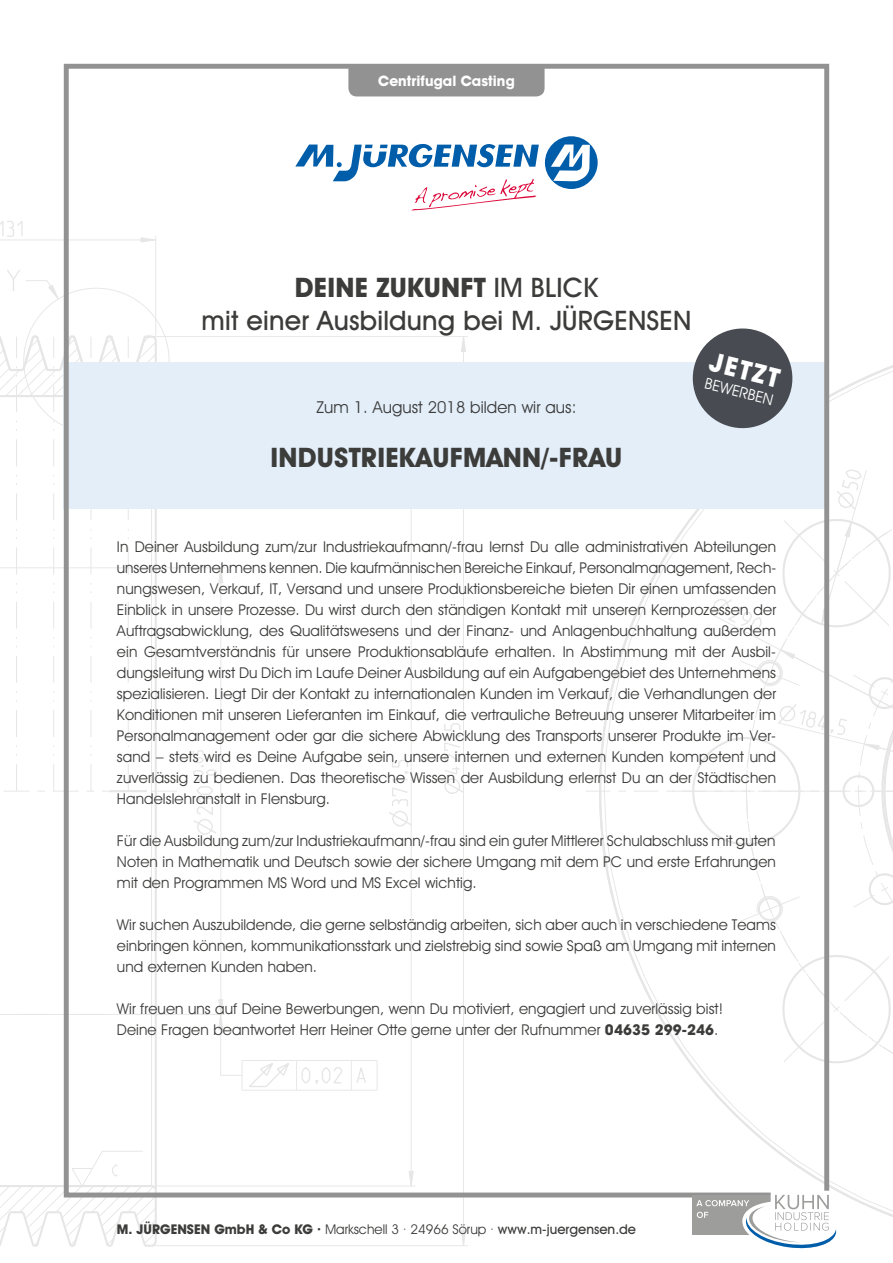
<style>
.page{position:relative;width:893px;height:1263px;background:#fff}
.page>*{position:absolute;margin:0;border:0;box-sizing:border-box;transform-origin:0 0}
.t1{font:500 27px/33px "Avant Garde IT Cby BT";letter-spacing:.005em;color:#3c3c3b;text-align:center}
.t2{font:700 27px "Avant Garde IT Cby BT";letter-spacing:.005em;color:#3c3c3b}
.t3{font:700 26.4px "Avant Garde IT Cby BT";color:#fff}
.t4{font:16.5px "Avant Garde IT Cby BT";letter-spacing:.005em;color:#3c3c3b}
.t5{font:15.3px "Avant Garde IT Cby BT";color:#fff}
.t6{font:15px/21px "Avant Garde IT Cby BT";letter-spacing:.005em;color:#3c3c3b;text-align:justify}
.t7{font:700 14.55px "Avant Garde IT Cby BT";color:#fff}
.t8{font:13.5px "Avant Garde IT Cby BT";color:#3c3c3b}
.s1{font-weight:700}
.s2{font-weight:500}
</style>
<div class="page">
<svg style="left:193px;top:750px;width:24px;height:85px"></svg>
<svg style="left:218px;top:567px;width:5px;height:16px"></svg>
<svg style="left:140px;top:237px;width:16px;height:6px"></svg>
<svg style="left:441px;top:723px;width:22px;height:71px"></svg>
<svg style="left:461px;top:339px;width:5px;height:13px"></svg>
<svg style="left:461px;top:1230px;width:5px;height:13px"></svg>
<svg style="left:389px;top:760px;width:22px;height:67px"></svg>
<svg style="left:408px;top:1171px;width:6px;height:15px"></svg>
<svg style="left:356px;top:1068px;width:10px;height:15px"></svg>
<svg style="left:16px;top:710px;width:1px;height:27px"></svg>
<svg style="left:16px;top:656px;width:1px;height:27px"></svg>
<svg style="left:16px;top:602px;width:1px;height:27px"></svg>
<svg style="left:16px;top:547px;width:1px;height:28px"></svg>
<svg style="left:16px;top:493px;width:1px;height:27px"></svg>
<svg style="left:53px;top:710px;width:1px;height:27px"></svg>
<svg style="left:53px;top:656px;width:1px;height:27px"></svg>
<svg style="left:53px;top:602px;width:1px;height:27px"></svg>
<svg style="left:53px;top:547px;width:1px;height:28px"></svg>
<svg style="left:53px;top:493px;width:1px;height:27px"></svg>
<hr style="left:90px;top:764px;width:2px;height:27px;background:#000">
<hr style="left:90px;top:710px;width:2px;height:27px;background:#000">
<hr style="left:90px;top:656px;width:2px;height:27px;background:#000">
<hr style="left:90px;top:602px;width:2px;height:27px;background:#000">
<hr style="left:90px;top:547px;width:2px;height:28px;background:#000">
<hr style="left:90px;top:493px;width:2px;height:27px;background:#000">
<svg style="left:128px;top:710px;width:1px;height:27px"></svg>
<svg style="left:128px;top:656px;width:1px;height:27px"></svg>
<svg style="left:128px;top:602px;width:1px;height:27px"></svg>
<svg style="left:128px;top:547px;width:1px;height:28px"></svg>
<svg style="left:128px;top:508px;width:1px;height:12px"></svg>
<hr style="left:152px;top:1245px;width:316px;height:1px;background:#000">
<hr style="left:156px;top:1186px;width:259px;height:1px;background:#000">
<hr style="left:242px;top:1090px;width:135px;height:1px;background:#000">
<svg style="left:221px;top:1061px;width:121px;height:27px"></svg>
<hr style="left:242px;top:1060px;width:135px;height:1px;background:#000">
<svg style="left:218px;top:999px;width:5px;height:31px"></svg>
<hr style="left:0;top:1014px;width:225px;height:1px;background:#000">
<svg style="left:4px;top:764px;width:25px;height:28px"></svg>
<svg style="left:53px;top:764px;width:25px;height:28px"></svg>
<svg style="left:102px;top:764px;width:27px;height:28px"></svg>
<svg style="left:152px;top:791px;width:25px;height:1px"></svg>
<hr style="left:151px;top:396px;width:1px;height:790px;background:#000">
<hr style="left:156px;top:236px;width:1px;height:101px;background:#000">
<hr style="left:220px;top:1014px;width:1px;height:61px;background:#000">
<hr style="left:221px;top:568px;width:1px;height:223px;background:#000">
<hr style="left:221px;top:791px;width:1px;height:223px;background:#000">
<hr style="left:242px;top:1060px;width:1px;height:30px;background:#000">
<hr style="left:0;top:568px;width:225px;height:1px;background:#000">
<hr style="left:296px;top:1060px;width:1px;height:30px;background:#000">
<hr style="left:351px;top:1060px;width:1px;height:30px;background:#000">
<hr style="left:377px;top:1060px;width:1px;height:30px;background:#000">
<hr style="left:411px;top:396px;width:1px;height:395px;background:#000">
<hr style="left:411px;top:791px;width:1px;height:395px;background:#000">
<hr style="left:463px;top:337px;width:1px;height:454px;background:#000">
<hr style="left:463px;top:791px;width:1px;height:455px;background:#000">
<hr style="left:152px;top:336px;width:316px;height:1px;background:#000">
<svg style="left:7px;top:270px;width:52px;height:30px"></svg>
<hr style="left:17px;top:240px;width:139px;height:1px;background:#000">
<svg style="left:0;top:221px;width:23px;height:20px"></svg>
<svg style="left:586px;top:791px;width:12px;height:1px"></svg>
<hr style="left:110px;top:790px;width:37px;height:2px;background:#000">
<hr style="left:155px;top:392px;width:2px;height:798px;background:#000">
<svg style="left:0;top:334px;width:223px;height:132px"></svg>
<svg style="left:0;top:1150px;width:158px;height:97px"></svg>
<svg style="left:598px;top:335px;width:295px;height:900px"></svg>
<svg style="left:682px;top:469px;width:211px;height:595px"></svg>
<div style="left:64px;top:362px;width:765px;height:146px;background:#e3eef9"></div>
<div style="left:348px;top:7px;width:197px;height:89px;background:#929292;border-radius:8px"></div>
<div style="left:143px;top:0;width:607px;height:64px;background:#fff"></div>
<div style="left:64px;top:64px;width:765px;height:1133px;border:5px solid #929292"></div>
<svg style="left:686px;top:328px;width:113px;height:101px"></svg>
<svg style="left:545px;top:136px;width:53px;height:53px"></svg>
<svg style="left:295px;top:144px;width:244px;height:66px"></svg>
<div style="left:692px;top:1195px;width:84px;height:39px;background:#9d9d9c"></div>
<svg style="left:696px;top:1191px;width:142px;height:58px"></svg>
<p class="t7" style="left:378px;top:72px;width:138px">Centrifugal Casting</p>
<h1 class="t1" style="left:202px;top:271px;width:491px"><span class="s1">DEINE ZUKUNFT</span> IM BLICK<br>mit einer Ausbildung bei M. JÜRGENSEN</h1>
<p class="t4" style="left:317px;top:397px;width:261px">Zum 1. August 2018 bilden wir aus:</p>
<h1 class="t2" style="left:271px;top:441px;width:353px">INDUSTRIEKAUFMANN/-FRAU</h1>
<h2 class="t3" style="left:714px;top:346px;width:73px;rotate:14deg">JETZT</h2>
<p class="t5" style="left:707px;top:374px;width:71px;rotate:14deg">BEWERBEN</p>
<p class="t6" style="left:117px;top:536px;width:661px">In Deiner Ausbildung zum/zur Industriekaufmann/-frau lernst Du alle administrativen Abteilungen unseres Unternehmens kennen. Die kaufmännischen Bereiche Einkauf, Personalmanagement, Rech&shy;nungswesen, Verkauf, IT, Versand und unsere Produktionsbereiche bieten Dir einen umfassenden Einblick in unsere Prozesse. Du wirst durch den ständigen Kontakt mit unseren Kernprozessen der Auftragsabwicklung, des Qualitätswesens und der Finanz- und Anlagenbuchhaltung außerdem ein Gesamtverständnis für unsere Produktionsabläufe erhalten. In Abstimmung mit der Ausbil&shy;dungsleitung wirst Du Dich im Laufe Deiner Ausbildung auf ein Aufgabengebiet des Unternehmens spezialisieren. Liegt Dir der Kontakt zu internationalen Kunden im Verkauf, die Verhandlungen der Konditionen mit unseren Lieferanten im Einkauf, die vertrauliche Betreuung unserer Mitarbeiter im Personalmanagement oder gar die sichere Abwicklung des Transports unserer Produkte im Ver&shy;sand – stets wird es Deine Aufgabe sein, unsere internen und externen Kunden kompetent und zuverlässig zu bedienen. Das theoretische Wissen der Ausbildung erlernst Du an der Städtischen Handelslehranstalt in Flensburg.</p>
<p class="t6" style="left:117px;top:830px;width:661px">Für die Ausbildung zum/zur Industriekaufmann/-frau sind ein guter Mittlerer Schulabschluss mit guten Noten in Mathematik und Deutsch sowie der sichere Umgang mit dem PC und erste Erfahrungen mit den Programmen MS Word und MS Excel wichtig.</p>
<p class="t6" style="left:117px;top:914px;width:661px">Wir suchen Auszubildende, die gerne selbständig arbeiten, sich aber auch in verschiedene Teams einbringen können, kommunikationsstark und zielstrebig sind sowie Spaß am Umgang mit internen und externen Kunden haben.</p>
<p class="t6" style="left:117px;top:998px;width:608px">Wir freuen uns auf Deine Bewerbungen, wenn Du motiviert, engagiert und zuverlässig bist!<br>Deine Fragen beantwortet Herr Heiner Otte gerne unter der Rufnummer <span class="s1">04635 299-246</span>.</p>
<p class="t8" style="left:117px;top:1221px;width:521px"><span class="s1">M. JÜRGENSEN GmbH &amp; Co KG ·</span> Markschell 3 · 24966 Sörup · <span class="s2">www.m-juergensen.de</span></p>
</div>
